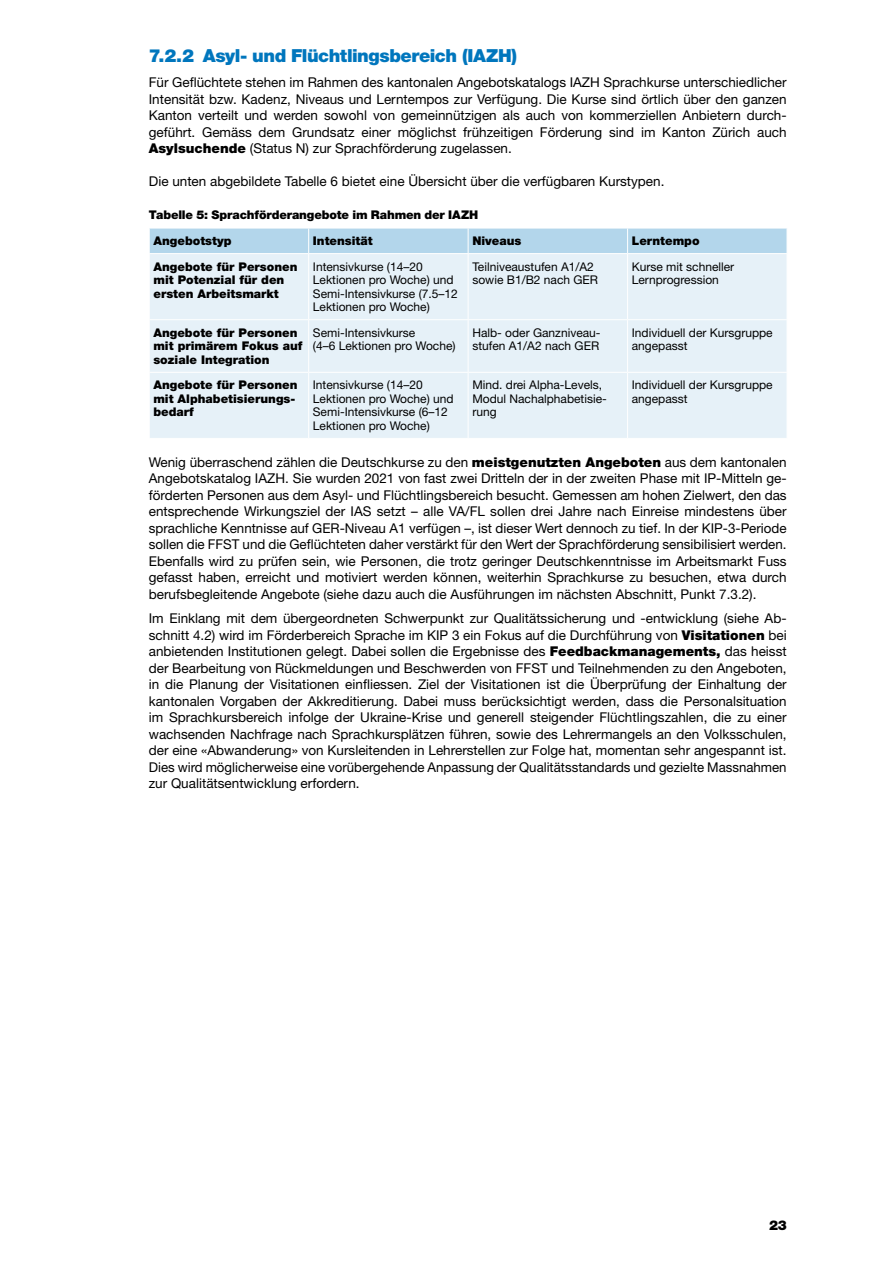
<style>
.page{position:relative;width:893px;height:1263px;background:#fff}
.page>*{position:absolute;margin:0;border:0;box-sizing:border-box;transform-origin:0 0}
.t1{font:900 18px "Helvetica Neue LT Std";letter-spacing:-.025em;color:#0076bd}
.t2{font:13.5px/16.5px "Helvetica Neue LT Std";color:#000;text-align:justify}
.t3{font:900 13.5px "Helvetica Neue LT Std";color:#000}
.t4{font:12px/13.5px "Helvetica Neue LT Std";color:#000}
.t5{font:900 12px/13.5px "Helvetica Neue LT Std";color:#000}
.s1{font-weight:900}
</style>
<div class="page">
<div style="left:150px;top:254px;width:637px;height:184px;background:#e6f1f8"></div>
<div style="left:149px;top:229px;width:638px;height:24px;background:#b3d6eb"></div>
<hr style="left:308px;top:254px;width:1px;height:65px;background:#fff">
<hr style="left:468px;top:254px;width:1px;height:65px;background:#fff">
<hr style="left:627px;top:254px;width:1px;height:65px;background:#fff">
<hr style="left:149px;top:319px;width:160px;height:1px;background:#fff">
<hr style="left:309px;top:319px;width:159px;height:1px;background:#fff">
<hr style="left:308px;top:320px;width:1px;height:52px;background:#fff">
<hr style="left:468px;top:319px;width:160px;height:1px;background:#fff">
<hr style="left:468px;top:320px;width:1px;height:52px;background:#fff">
<hr style="left:628px;top:319px;width:159px;height:1px;background:#fff">
<hr style="left:627px;top:320px;width:1px;height:52px;background:#fff">
<hr style="left:149px;top:372px;width:160px;height:1px;background:#fff">
<hr style="left:309px;top:372px;width:159px;height:1px;background:#fff">
<hr style="left:308px;top:373px;width:1px;height:65px;background:#fff">
<hr style="left:468px;top:372px;width:160px;height:1px;background:#fff">
<hr style="left:468px;top:373px;width:1px;height:65px;background:#fff">
<hr style="left:628px;top:372px;width:159px;height:1px;background:#fff">
<hr style="left:627px;top:373px;width:1px;height:65px;background:#fff">
<h1 class="t1" style="left:149px;top:45px;width:370px">7.2.2 Asyl- und Flüchtlingsbereich (IAZH)</h1>
<p class="t2" style="left:149px;top:74px;width:639px">Für Geflüchtete stehen im Rahmen des kantonalen Angebotskatalogs IAZH Sprachkurse unterschiedlicher Intensität bzw. Kadenz, Niveaus und Lerntempos zur Verfügung. Die Kurse sind örtlich über den ganzen Kanton verteilt und werden sowohl von gemeinnützigen als auch von kommerziellen Anbietern durch&shy;geführt. Gemäss dem Grundsatz einer möglichst frühzeitigen Förderung sind im Kanton Zürich auch <span class="s1">Asylsuchende</span> (Status N) zur Sprachförderung zugelassen.</p>
<p class="t2" style="left:149px;top:173px;width:517px">Die unten abgebildete Tabelle 6 bietet eine Übersicht über die verfügbaren Kurstypen.</p>
<p class="t5" style="left:153px;top:202px;width:326px;line-height:26.1px;text-indent:-5px">Tabelle 5: Sprachförderangebote im Rahmen der IAZH<br>Angebotstyp</p>
<p class="t5" style="left:313px;top:234px;width:61px">Intensität</p>
<p class="t5" style="left:472px;top:234px;width:51px">Niveaus</p>
<p class="t5" style="left:632px;top:234px;width:69px">Lerntempo</p>
<p class="t5" style="left:153px;top:260px;width:146px">Angebote für Personen mit Potenzial für den ersten Arbeitsmarkt</p>
<p class="t4" style="left:313px;top:259px;width:146px">Intensivkurse (14–20<br>Lektionen pro Woche) und<br>Semi-Intensivkurse (7.5–12<br>Lektionen pro Woche)</p>
<p class="t4" style="left:472px;top:259px;width:127px">Teilniveaustufen A1/A2 sowie B1/B2 nach GER</p>
<p class="t4" style="left:632px;top:259px;width:104px">Kurse mit schneller<br>Lernprogression</p>
<p class="t5" style="left:153px;top:326px;width:151px">Angebote für Personen mit primärem Fokus auf soziale Integration</p>
<p class="t4" style="left:313px;top:326px;width:144px">Semi-Intensivkurse<br>(4–6 Lektionen pro Woche)</p>
<p class="t4" style="left:472px;top:326px;width:129px">Halb- oder Ganzniveau&shy;stufen A1/A2 nach GER</p>
<p class="t4" style="left:632px;top:326px;width:142px">Individuell der Kursgruppe angepasst</p>
<p class="t5" style="left:153px;top:378px;width:146px">Angebote für Personen mit Alphabetisierungs&shy;bedarf</p>
<p class="t4" style="left:313px;top:378px;width:142px">Intensivkurse (14–20<br>Lektionen pro Woche) und<br>Semi-Intensivkurse (6–12<br>Lektionen pro Woche)</p>
<p class="t4" style="left:472px;top:378px;width:136px">Mind. drei Alpha-Levels,<br>Modul Nachalphabetisie&shy;rung</p>
<p class="t4" style="left:632px;top:378px;width:142px">Individuell der Kursgruppe angepasst</p>
<p class="t2" style="left:149px;top:453px;width:639px">Wenig überraschend zählen die Deutschkurse zu den <span class="s1">meistgenutzten Angeboten</span> aus dem kantonalen Angebotskatalog IAZH. Sie wurden 2021 von fast zwei Dritteln der in der zweiten Phase mit IP-Mitteln ge&shy;förderten Personen aus dem Asyl- und Flüchtlingsbereich besucht. Gemessen am hohen Zielwert, den das entsprechende Wirkungsziel der IAS setzt – alle VA/FL sollen drei Jahre nach Einreise mindestens über sprachliche Kenntnisse auf GER-Niveau A1 verfügen –, ist dieser Wert dennoch zu tief. In der KIP-3-Periode sollen die FFST und die Geflüchteten daher verstärkt für den Wert der Sprachförderung sensibilisiert werden.<br>Ebenfalls wird zu prüfen sein, wie Personen, die trotz geringer Deutschkenntnisse im Arbeitsmarkt Fuss gefasst haben, erreicht und motiviert werden können, weiterhin Sprachkurse zu besuchen, etwa durch berufsbegleitende Angebote (siehe dazu auch die Ausführungen im nächsten Abschnitt, Punkt 7.3.2).</p>
<p class="t2" style="left:149px;top:610px;width:639px">Im Einklang mit dem übergeordneten Schwerpunkt zur Qualitätssicherung und -entwicklung (siehe Ab&shy;schnitt 4.2) wird im Förderbereich Sprache im KIP 3 ein Fokus auf die Durchführung von <span class="s1">Visitationen</span> bei anbietenden Institutionen gelegt. Dabei sollen die Ergebnisse des <span class="s1">Feedbackmanagements,</span> das heisst der Bearbeitung von Rückmeldungen und Beschwerden von FFST und Teilnehmenden zu den Angeboten, in die Planung der Visitationen einfliessen. Ziel der Visitationen ist die Überprüfung der Einhaltung der kantonalen Vorgaben der Akkreditierung. Dabei muss berücksichtigt werden, dass die Personalsituation im Sprachkursbereich infolge der Ukraine-Krise und generell steigender Flüchtlingszahlen, die zu einer wachsenden Nachfrage nach Sprachkursplätzen führen, sowie des Lehrermangels an den Volksschulen, der eine «Abwanderung» von Kursleitenden in Lehrerstellen zur Folge hat, momentan sehr angespannt ist.<br>Dies wird möglicherweise eine vorübergehende Anpassung der Qualitätsstandards und gezielte Massnahmen zur Qualitätsentwicklung erfordern.</p>
<p class="t3" style="left:769px;top:1217px;width:19px">23</p>
</div>
